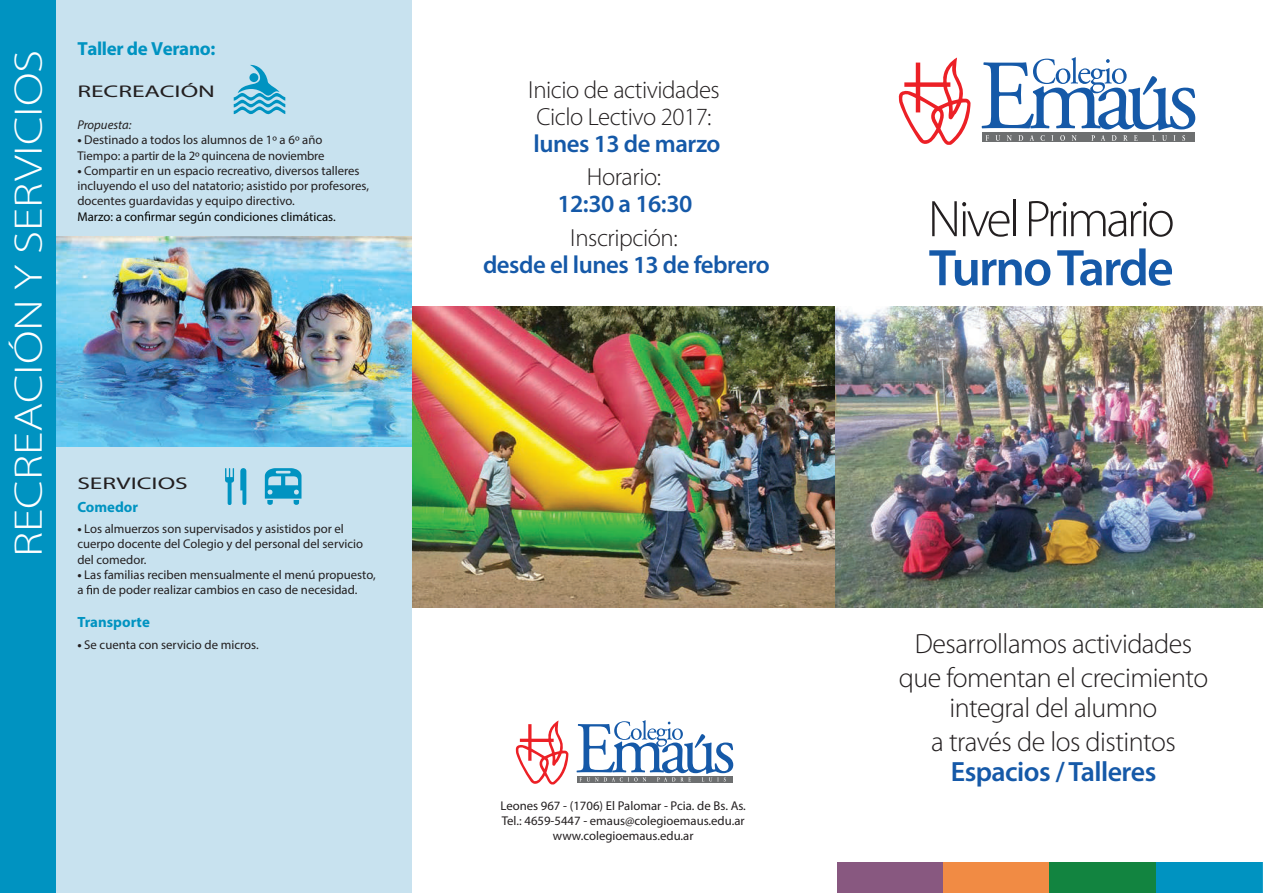
<style>
.page{position:relative;width:1263px;height:893px;background:#fff}
.page>*{position:absolute;margin:0;border:0;box-sizing:border-box;transform-origin:0 0}
.t1{font:300 51.9px "Myriad Pro";letter-spacing:-.06em;color:#231f20}
.t2{font:600 51.9px "Myriad Pro";letter-spacing:-.04em;color:#1559a8}
.t3{font:300 39.9px "Myriad Pro";color:#fff;scale:1.25 1}
.t4{font:300 27.9px/34.2px "Myriad Pro";letter-spacing:-.02em;color:#231f20;text-align:center}
.t5{font:600 27.9px "Myriad Pro";letter-spacing:-.02em;color:#1559a8}
.t6{font:300 24.75px/26.8px "Myriad Pro";letter-spacing:-.02em;color:#231f20;text-align:center}
.t7{font:600 24.75px "Myriad Pro";letter-spacing:-.02em;color:#1559a8}
.t8{font:700 19.05px "Myriad Pro";letter-spacing:-.02em;color:#0093c1}
.t9{font:16.95px "Myriad Pro";color:#231f20;scale:1.5 1}
.t10{font:700 14.85px "Myriad Pro";color:#0093c1}
.t11{font:12.75px/15.3px "Myriad Pro";color:#231f20}
.t12{font:12.75px "Myriad Pro";color:#050504}
.t13{font:italic 12.75px "Myriad Pro";color:#231f20}
.s1{font-weight:700}
</style>
<div class="page">
<img style="left:835px;top:307px;width:428px;height:300px">
<img style="left:412px;top:307px;width:423px;height:300px">
<div style="left:56px;top:0;width:356px;height:893px;background:#c8e2ef"></div>
<svg style="left:144px;top:212px;width:6px;height:9px"></svg>
<svg style="left:86px;top:585px;width:6px;height:9px"></svg>
<svg style="left:515px;top:720px;width:53px;height:65px"></svg>
<svg style="left:576px;top:720px;width:157px;height:62px"></svg>
<svg style="left:898px;top:58px;width:72px;height:87px"></svg>
<div style="left:982px;top:133px;width:212px;height:9px;background:#6d6f70"></div>
<svg style="left:981px;top:57px;width:214px;height:84px"></svg>
<img style="left:56px;top:236px;width:356px;height:210px">
<div style="left:837px;top:863px;width:109px;height:30px;background:#885880"></div>
<div style="left:943px;top:863px;width:109px;height:30px;background:#f18b44"></div>
<div style="left:1049px;top:863px;width:109px;height:30px;background:#128440"></div>
<div style="left:1156px;top:863px;width:107px;height:30px;background:#0093c1"></div>
<svg style="left:265px;top:468px;width:36px;height:37px"></svg>
<svg style="left:225px;top:468px;width:9px;height:37px"></svg>
<svg style="left:240px;top:468px;width:6px;height:37px"></svg>
<svg style="left:234px;top:65px;width:51px;height:49px"></svg>
<div style="left:0;top:0;width:56px;height:893px;background:#0093c1"></div>
<h2 class="t3" style="left:7px;top:557px;width:407px;rotate:-90deg">RECREACIÓN Y SERVICIOS</h2>
<h3 class="t8" style="left:77px;top:36px;width:139px">Taller de Verano:</h3>
<h3 class="t9" style="left:77px;top:81px;width:93px">RECREACIÓN</h3>
<p class="t13" style="left:77px;top:117px;width:56px">Propuesta:</p>
<p class="t11" style="left:77px;top:132px;width:249px"><span class="s1">•</span> Destinado a todos los alumnos de 1º a 6º año<br>Tiempo: a partir de la 2º quincena de noviembre</p>
<p class="t11" style="left:77px;top:163px;width:293px"><span class="s1">•</span> Compartir en un espacio recreativo, diversos talleres incluyendo el uso del natatorio; asistido por profesores, docentes guardavidas y equipo directivo.</p>
<p class="t12" style="left:77px;top:209px;width:260px">Marzo: a con rmar según condiciones climáticas.</p>
<h3 class="t9" style="left:77px;top:473px;width:75px">SERVICIOS</h3>
<p class="t10" style="left:77px;top:497px;width:62px">Comedor</p>
<p class="t11" style="left:77px;top:521px;width:287px"><span class="s1">•</span> Los almuerzos son supervisados y asistidos por el cuerpo docente del Colegio y del personal del servicio del comedor.</p>
<p class="t11" style="left:77px;top:567px;width:300px"><span class="s1">•</span> Las familias reciben mensualmente el menú propuesto, a n de poder realizar cambios en caso de necesidad.</p>
<p class="t10" style="left:77px;top:613px;width:74px">Transporte</p>
<p class="t11" style="left:77px;top:637px;width:183px"><span class="s1">•</span> Se cuenta con servicio de micros.</p>
<h3 class="t6" style="left:528px;top:77px;width:193px">Inicio de actividades<br>Ciclo Lectivo 2017:</h3>
<h3 class="t7" style="left:534px;top:128px;width:189px">lunes 13 de marzo</h3>
<h3 class="t6" style="left:587px;top:164px;width:76px">Horario:</h3>
<h3 class="t7" style="left:557px;top:188px;width:137px">12:30 a 16:30</h3>
<h3 class="t6" style="left:570px;top:224px;width:109px">Inscripción:</h3>
<h3 class="t7" style="left:483px;top:249px;width:288px">desde el lunes 13 de febrero</h3>
<p class="t11" style="left:500px;top:797px;width:247px;text-align:center">Leones 967 - (1706) El Palomar - Pcia. de Bs. As.<br>Tel.: 4659-5447 - emaus@colegioemaus.edu.ar www.colegioemaus.edu.ar</p>
<h1 class="t1" style="left:928px;top:190px;width:248px">Nivel Primario</h1>
<h1 class="t2" style="left:929px;top:235px;width:246px">TurnoTarde</h1>
<h3 class="t4" style="left:899px;top:627px;width:311px">Desarrollamos actividades que fomentan el crecimiento</h3>
<h3 class="t4" style="left:931px;top:691px;width:246px">integral del alumno<br>a través de los distintos</h3>
<h3 class="t5" style="left:951px;top:754px;width:207px">Espacios /Talleres</h3>
</div>
